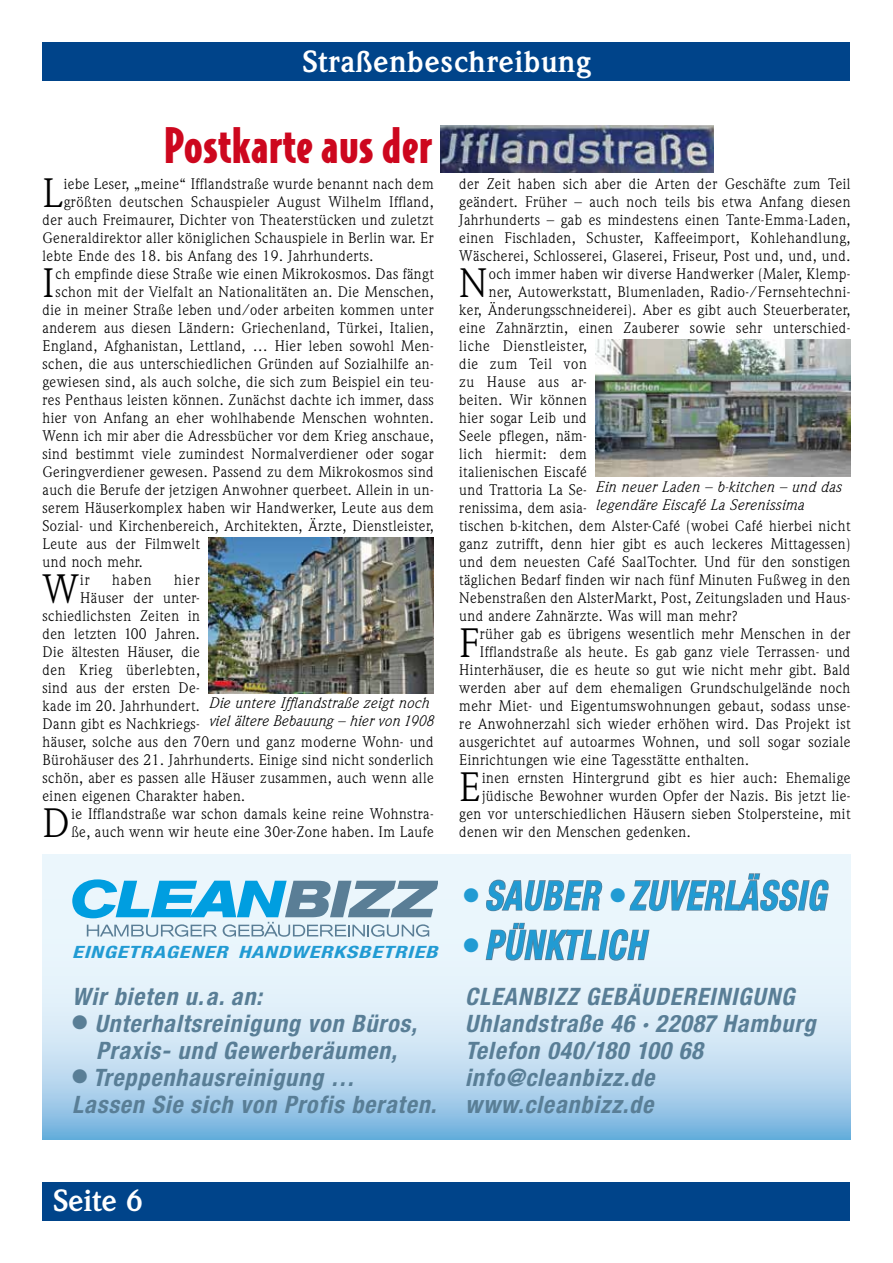
<style>
.page{position:relative;width:893px;height:1263px;background:#fff}
.page>*{position:absolute;margin:0;border:0;box-sizing:border-box;transform-origin:0 0}
.t1{font:900 46.5px "Bodega Sans";letter-spacing:.01em;color:#cd071e}
.t2{font:italic 700 condensed 40.5px "Helvetica Neue";letter-spacing:.04em;color:#219bd3;scale:.83 1}
.t3{font:40.35px "Weidemann";color:#000}
.t4{font:700 30px "Weidemann";letter-spacing:.02em;color:#fff}
.t5{font:italic 700 condensed 24px/27px "Helvetica Neue";letter-spacing:.04em;color:#597e96}
.t6{font:italic 700 condensed 16.95px "Helvetica Neue";letter-spacing:.04em;color:#219bd3;scale:1.3 1}
.t7{font:15px/18px "Weidemann";letter-spacing:.03em;color:#000}
.t8{font:italic 15px/18px "Weidemann";letter-spacing:.02em;color:#000}
</style>
<div class="page">
<div style="left:43px;top:1182px;width:807px;height:38px;background:#00448a"></div>
<div style="left:43px;top:43px;width:807px;height:38px;background:#00448a"></div>
<svg style="left:43px;top:855px;width:807px;height:285px"></svg>
<svg style="left:72px;top:879px;width:366px;height:58px"></svg>
<svg style="left:484px;top:872px;width:345px;height:104px"></svg>
<img style="left:441px;top:125px;width:273px;height:47px">
<img style="left:208px;top:538px;width:226px;height:155px">
<img style="left:595px;top:339px;width:255px;height:137px">
<h3 class="t4" style="left:302px;top:44px;width:290px">Straßenbeschreibung</h3>
<h1 class="t1" style="left:164px;top:115px;width:270px">Postkarte aus der</h1>
<h3 class="t3" style="left:43px;top:169px;width:22px">L</h3>
<p class="t7" style="left:64px;top:175px;width:371px">iebe Leser, „meine“ Ifflandstraße wurde benannt nach dem</p>
<p class="t7" style="left:64px;top:193px;width:371px">größten deutschen Schauspieler August Wilhelm Iffland,</p>
<p class="t7" style="left:43px;top:211px;width:393px">der auch Freimaurer, Dichter von Theaterstücken und zuletzt</p>
<p class="t7" style="left:43px;top:229px;width:393px">Generaldirektor aller königlichen Schauspiele in Berlin war. Er</p>
<p class="t7" style="left:43px;top:247px;width:332px">lebte Ende des 18. bis Anfang des 19. Jahrhunderts.</p>
<h3 class="t3" style="left:43px;top:259px;width:13px">I</h3>
<p class="t7" style="left:56px;top:265px;width:380px">ch empfinde diese Straße wie einen Mikrokosmos. Das fängt</p>
<p class="t7" style="left:56px;top:283px;width:380px">schon mit der Vielfalt an Nationalitäten an. Die Menschen,</p>
<p class="t7" style="left:43px;top:301px;width:393px">die in meiner Straße leben und/oder arbeiten kommen unter</p>
<p class="t7" style="left:43px;top:319px;width:393px">anderem aus diesen Ländern: Griechenland, Türkei, Italien,</p>
<p class="t7" style="left:43px;top:337px;width:393px">England, Afghanistan, Lettland, … Hier leben sowohl Men-</p>
<p class="t7" style="left:43px;top:355px;width:393px">schen, die aus unterschiedlichen Gründen auf Sozialhilfe an-</p>
<p class="t7" style="left:43px;top:373px;width:393px">gewiesen sind, als auch solche, die sich zum Beispiel ein teu-</p>
<p class="t7" style="left:43px;top:391px;width:393px">res Penthaus leisten können. Zunächst dachte ich immer, dass</p>
<p class="t7" style="left:43px;top:409px;width:393px">hier von Anfang an eher wohlhabende Menschen wohnten.</p>
<p class="t7" style="left:43px;top:427px;width:393px">Wenn ich mir aber die Adressbücher vor dem Krieg anschaue,</p>
<p class="t7" style="left:43px;top:445px;width:393px">sind bestimmt viele zumindest Normalverdiener oder sogar</p>
<p class="t7" style="left:43px;top:463px;width:393px">Geringverdiener gewesen. Passend zu dem Mikrokosmos sind</p>
<p class="t7" style="left:43px;top:481px;width:393px">auch die Berufe der jetzigen Anwohner querbeet. Allein in un-</p>
<p class="t7" style="left:43px;top:499px;width:393px">serem Häuserkomplex haben wir Handwerker, Leute aus dem</p>
<p class="t7" style="left:43px;top:517px;width:393px">Sozial- und Kirchenbereich, Architekten, Ärzte, Dienstleister,</p>
<p class="t7" style="left:43px;top:535px;width:159px">Leute aus der Filmwelt</p>
<p class="t7" style="left:43px;top:553px;width:102px">und noch mehr.</p>
<h3 class="t3" style="left:43px;top:565px;width:38px">W</h3>
<p class="t7" style="left:80px;top:571px;width:11px">ir</p>
<p class="t7" style="left:112px;top:571px;width:41px">haben</p>
<p class="t7" style="left:174px;top:571px;width:27px">hier</p>
<p class="t7" style="left:80px;top:589px;width:121px">Häuser der unter-</p>
<p class="t7" style="left:43px;top:607px;width:159px">schiedlichsten Zeiten in</p>
<p class="t7" style="left:43px;top:625px;width:159px">den letzten 100 Jahren.</p>
<p class="t7" style="left:43px;top:643px;width:159px">Die ältesten Häuser, die</p>
<p class="t7" style="left:43px;top:661px;width:159px">den Krieg überlebten,</p>
<p class="t7" style="left:43px;top:679px;width:159px">sind aus der ersten De-</p>
<p class="t7" style="left:43px;top:697px;width:159px">kade im 20. Jahrhundert.</p>
<p class="t7" style="left:43px;top:715px;width:159px">Dann gibt es Nachkriegs-</p>
<p class="t7" style="left:43px;top:733px;width:393px">häuser, solche aus den 70ern und ganz moderne Wohn- und</p>
<p class="t7" style="left:43px;top:751px;width:393px">Bürohäuser des 21. Jahrhunderts. Einige sind nicht sonderlich</p>
<p class="t7" style="left:43px;top:769px;width:393px">schön, aber es passen alle Häuser zusammen, auch wenn alle</p>
<p class="t7" style="left:43px;top:787px;width:204px">einen eigenen Charakter haben.</p>
<h3 class="t3" style="left:43px;top:799px;width:29px">D</h3>
<p class="t7" style="left:71px;top:805px;width:364px">ie Ifflandstraße war schon damals keine reine Wohnstra&shy;ße, auch wenn wir heute eine 30er-Zone haben. Im Laufe</p>
<p class="t8" style="left:208px;top:694px;width:227px">Die untere Ifflandstraße zeigt noch viel ältere Bebauung – hier von 1908</p>
<p class="t6" style="left:72px;top:942px;width:282px">EINGETRAGENER HANDWERKSBETRIEB</p>
<h3 class="t5" style="left:72px;top:983px;width:191px">Wir bieten u. a. an:</h3>
<h3 class="t5" style="left:72px;top:1010px;width:346px;text-align:center">● Unterhaltsreinigung von Büros,<br>Praxis- und Gewerberäumen,</h3>
<h3 class="t5" style="left:72px;top:1064px;width:366px">● Treppenhausreinigung …<br>Lassen Sie sich von Profis beraten.</h3>
<p class="t7" style="left:459px;top:175px;width:393px;text-align:justify">der Zeit haben sich aber die Arten der Geschäfte zum Teil geändert. Früher – auch noch teils bis etwa Anfang diesen Jahrhunderts – gab es mindestens einen Tante-Emma-Laden, einen Fischladen, Schuster, Kaffeeimport, Kohlehandlung, Wäscherei, Schlosserei, Glaserei, Friseur, Post und, und, und.</p>
<h3 class="t3" style="left:459px;top:259px;width:30px">N</h3>
<p class="t7" style="left:489px;top:265px;width:363px">och immer haben wir diverse Handwerker (Maler, Klemp-</p>
<p class="t7" style="left:489px;top:283px;width:363px">ner, Autowerkstatt, Blumenladen, Radio-/Fernsehtechni-</p>
<p class="t7" style="left:459px;top:301px;width:393px">ker, Änderungsschneiderei). Aber es gibt auch Steuerberater,</p>
<p class="t7" style="left:459px;top:319px;width:393px">eine Zahnärztin, einen Zauberer sowie sehr unterschied-</p>
<p class="t7" style="left:459px;top:337px;width:129px">liche Dienstleister,</p>
<p class="t7" style="left:459px;top:355px;width:129px">die zum Teil von</p>
<p class="t7" style="left:459px;top:373px;width:129px">zu Hause aus ar-</p>
<p class="t7" style="left:459px;top:391px;width:129px">beiten. Wir können</p>
<p class="t7" style="left:459px;top:409px;width:129px">hier sogar Leib und</p>
<p class="t7" style="left:459px;top:427px;width:129px">Seele pflegen, näm-</p>
<p class="t7" style="left:459px;top:445px;width:129px">lich hiermit: dem</p>
<p class="t7" style="left:459px;top:463px;width:129px">italienischen Eiscafé</p>
<p class="t7" style="left:459px;top:481px;width:129px">und Trattoria La Se-</p>
<p class="t7" style="left:459px;top:499px;width:129px">renissima, dem asia-</p>
<p class="t7" style="left:459px;top:517px;width:393px">tischen b-kitchen, dem Alster-Café (wobei Café hierbei nicht</p>
<p class="t7" style="left:459px;top:535px;width:393px">ganz zutrifft, denn hier gibt es auch leckeres Mittagessen)</p>
<p class="t7" style="left:459px;top:553px;width:393px">und dem neuesten Café SaalTochter. Und für den sonstigen</p>
<p class="t7" style="left:459px;top:571px;width:393px">täglichen Bedarf finden wir nach fünf Minuten Fußweg in den</p>
<p class="t7" style="left:459px;top:589px;width:393px">Nebenstraßen den AlsterMarkt, Post, Zeitungsladen und Haus-</p>
<p class="t7" style="left:459px;top:607px;width:280px">und andere Zahnärzte. Was will man mehr?</p>
<h3 class="t3" style="left:459px;top:619px;width:21px">F</h3>
<p class="t7" style="left:480px;top:625px;width:372px">rüher gab es übrigens wesentlich mehr Menschen in der</p>
<p class="t8" style="left:595px;top:478px;width:247px">Ein neuer Laden – b-kitchen – und das legendäre Eiscafé La Serenissima</p>
<p class="t7" style="left:480px;top:643px;width:372px">Ifflandstraße als heute. Es gab ganz viele Terrassen- und</p>
<p class="t7" style="left:459px;top:661px;width:393px">Hinterhäuser, die es heute so gut wie nicht mehr gibt. Bald</p>
<p class="t7" style="left:459px;top:679px;width:393px">werden aber auf dem ehemaligen Grundschulgelände noch</p>
<p class="t7" style="left:459px;top:697px;width:393px">mehr Miet- und Eigentumswohnungen gebaut, sodass unse-</p>
<p class="t7" style="left:459px;top:715px;width:393px">re Anwohnerzahl sich wieder erhöhen wird. Das Projekt ist</p>
<p class="t7" style="left:459px;top:733px;width:393px">ausgerichtet auf autoarmes Wohnen, und soll sogar soziale</p>
<p class="t7" style="left:459px;top:751px;width:291px">Einrichtungen wie eine Tagesstätte enthalten.</p>
<h3 class="t3" style="left:459px;top:763px;width:23px">E</h3>
<p class="t7" style="left:482px;top:769px;width:370px">inen ernsten Hintergrund gibt es hier auch: Ehemalige</p>
<p class="t7" style="left:482px;top:787px;width:370px">jüdische Bewohner wurden Opfer der Nazis. Bis jetzt lie-</p>
<p class="t7" style="left:459px;top:805px;width:393px">gen vor unterschiedlichen Häusern sieben Stolpersteine, mit</p>
<p class="t7" style="left:459px;top:823px;width:233px">denen wir den Menschen gedenken.</p>
<h2 class="t2" style="left:463px;top:871px;width:438px">● SAUBER ● ZUVERLÄSSIG</h2>
<h2 class="t2" style="left:463px;top:920px;width:220px">● PÜNKTLICH</h2>
<h3 class="t5" style="left:465px;top:983px;width:352px">CLEANBIZZ GEBÄUDEREINIGUNG<br>Uhlandstraße 46 · 22087 Hamburg<br>Telefon 040/180 100 68 info@cleanbizz.de www.cleanbizz.de</h3>
<h3 class="t4" style="left:53px;top:1183px;width:91px">Seite 6</h3>
</div>
